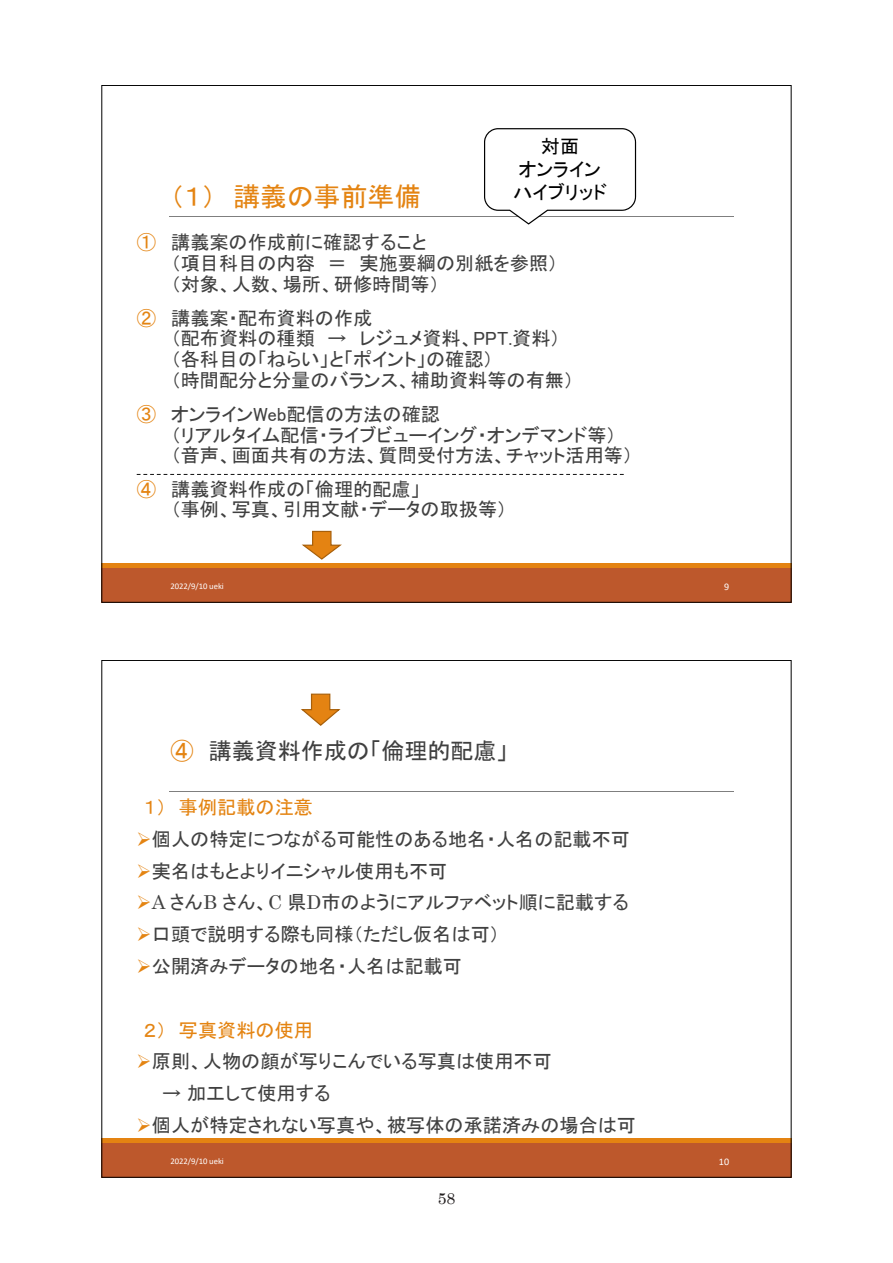
<style>
.page{position:relative;width:893px;height:1263px;background:#fff}
.page>*{position:absolute;margin:0;border:0;box-sizing:border-box;transform-origin:0 0}
.t1{font:26.85px "MS P Gothic";color:#e48412}
.t2{font:22.95px "MS P Gothic";color:#404040}
.t3{font:19.2px/20.7px "MS P Gothic";color:#404040}
.t4{font:19.2px "MS P Gothic";color:#e48412}
.t5{font:19.2px/23px "MS P Gothic";color:#000;text-align:center}
.t6{font:15.75px "Century";color:#231f20}
.t7{font:10.05px "Calibri";color:#fff}
.t8{font:8.55px "Calibri";color:#fff}
.s1{color:#e48412}
.s2{font-family:"Century"}
</style>
<div class="page">
<div style="left:101px;top:568px;width:691px;height:35px;background:#bd582c"></div>
<div style="left:101px;top:563px;width:691px;height:5px;background:#e48312"></div>
<hr style="left:169px;top:216px;width:564px;height:1px;background:#7f7f7f">
<svg style="left:302px;top:531px;width:40px;height:29px"></svg>
<svg style="left:137px;top:474px;width:487px;height:1px"></svg>
<svg style="left:484px;top:128px;width:152px;height:97px"></svg>
<div style="left:101px;top:1143px;width:691px;height:35px;background:#bd582c"></div>
<div style="left:101px;top:1138px;width:691px;height:5px;background:#e48312"></div>
<hr style="left:169px;top:791px;width:564px;height:1px;background:#7f7f7f">
<svg style="left:301px;top:694px;width:40px;height:32px"></svg>
<p class="t5" style="left:513px;top:135px;width:95px">対面<br>オンラインハイブリッド</p>
<h1 class="t1" style="left:170px;top:183px;width:252px">（１） 講義の事前準備</h1>
<p class="t3" style="left:171px;top:232px;width:388px;text-indent:-35px"><span class="s1">①</span> 講義案の作成前に確認すること<br>（項目科目の内容 ＝ 実施要綱の別紙を参照）（対象、人数、場所、研修時間等）</p>
<p class="t3" style="left:171px;top:307px;width:404px;text-indent:-35px"><span class="s1">②</span> 講義案・配布資料の作成<br>（配布資料の種類 → レジュメ資料、PPT.資料）（各科目の「ねらい」と「ポイント」の確認）<br>（時間配分と分量のバランス、補助資料等の有無）</p>
<p class="t3" style="left:171px;top:404px;width:463px;text-indent:-35px"><span class="s1">③</span> オンラインWeb配信の方法の確認<br>（リアルタイム配信・ライブビューイング・オンデマンド等）<br>（音声、画面共有の方法、質問受付方法、チャット活用等）</p>
<p class="t3" style="left:171px;top:480px;width:337px;line-height:19.2px;text-indent:-35px"><span class="s1">④</span> 講義資料作成の「倫理的配慮」<br>（事例、写真、引用文献・データの取扱等）</p>
<p class="t8" style="left:170px;top:581px;width:55px">2022/9/10 ueki</p>
<p class="t2" style="left:170px;top:739px;width:339px"><span class="s1">④</span> 講義資料作成の「倫理的配慮」</p>
<p class="t4" style="left:144px;top:797px;width:171px">１） 事例記載の注意</p>
<p class="t3" style="left:137px;top:828px;width:495px"><span class="s1">➢</span>個人の特定につながる可能性のある地名・人名の記載不可</p>
<p class="t3" style="left:137px;top:860px;width:312px"><span class="s1">➢</span>実名はもとよりイニシャル使用も不可</p>
<p class="t3" style="left:137px;top:891px;width:494px"><span class="s1">➢</span><span class="s2">A</span> さん<span class="s2">B</span> さん、<span class="s2">C</span> 県<span class="s2">D</span>市のようにアルファベット順に記載する</p>
<p class="t3" style="left:137px;top:924px;width:364px"><span class="s1">➢</span>口頭で説明する際も同様（ただし仮名は可）</p>
<p class="t3" style="left:137px;top:956px;width:327px"><span class="s1">➢</span>公開済みデータの地名・人名は記載可</p>
<p class="t7" style="left:724px;top:579px;width:7px">9</p>
<p class="t4" style="left:144px;top:1020px;width:171px">２） 写真資料の使用</p>
<p class="t3" style="left:137px;top:1051px;width:417px"><span class="s1">➢</span>原則、人物の顔が写りこんでいる写真は使用不可</p>
<p class="t3" style="left:162px;top:1083px;width:170px">→ 加工して使用する</p>
<p class="t3" style="left:137px;top:1115px;width:501px"><span class="s1">➢</span>個人が特定されない写真や、被写体の承諾済みの場合は可</p>
<p class="t8" style="left:170px;top:1155px;width:55px">2022/9/10 ueki</p>
<p class="t7" style="left:719px;top:1154px;width:12px">10</p>
<p class="t6" style="left:438px;top:1185px;width:19px">58</p>
</div>
